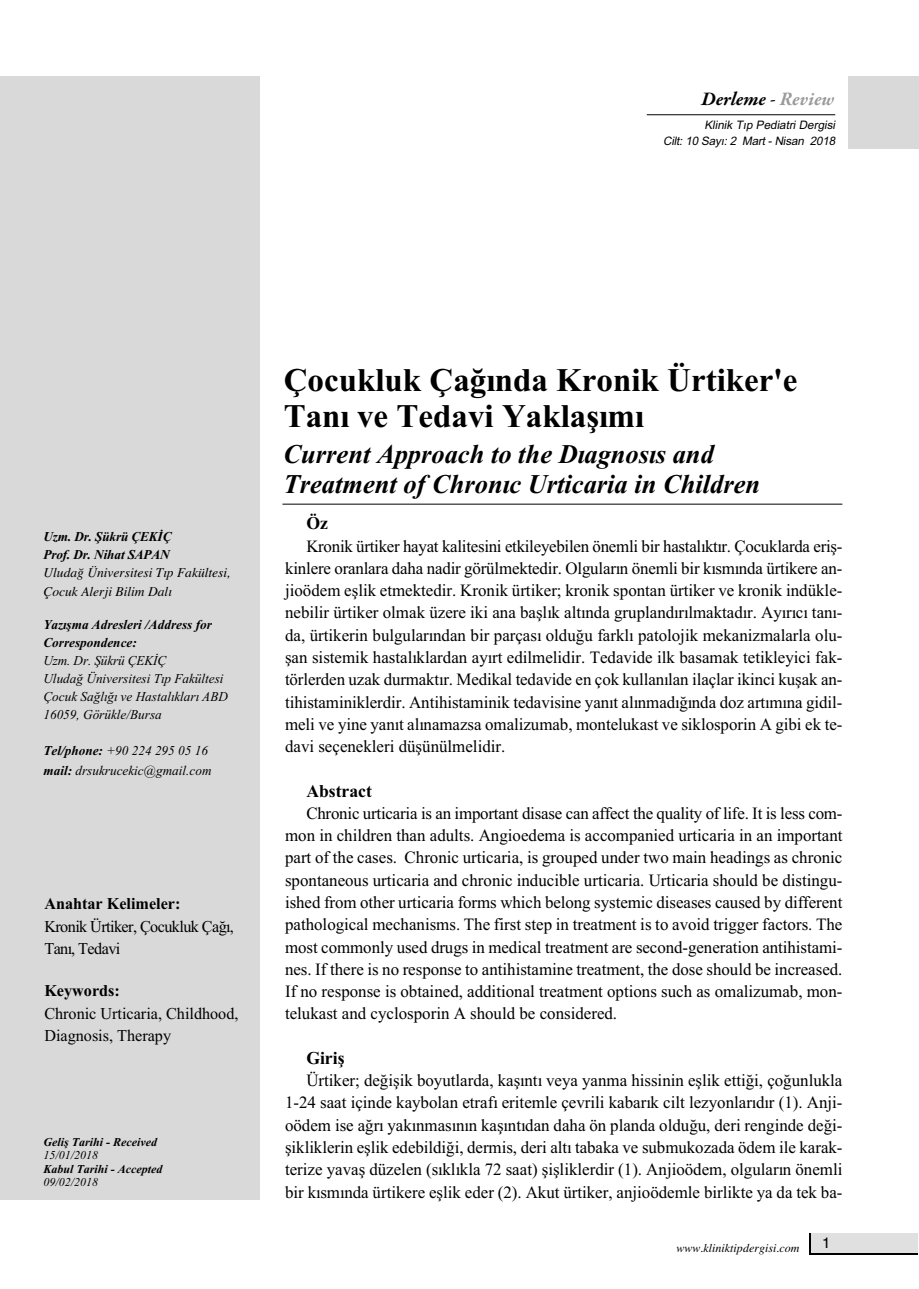
<style>
.page{position:relative;width:919px;height:1289px;background:#fff}
.page>*{position:absolute;margin:0;border:0;box-sizing:border-box;transform-origin:0 0}
.t1{font:700 33px/36px "Times New Roman";color:#000}
.t2{font:italic 700 27px/30px "Times New Roman";color:#000}
.t3{font:italic 700 19.5px "Garamond Premr Pro";color:#000}
.t4{font:700 18px "Times New Roman";color:#000}
.t5{font:17.25px/22.2px "Times New Roman";color:#000;text-align:justify}
.t6{font:16.5px/22.5px "Times New Roman";color:#000}
.t7{font:16.5px/22.5px "Times New Roman";letter-spacing:-.035em;color:#000}
.t8{font:700 16.5px "Times New Roman";color:#000}
.t9{font:15px "Helvetica";color:#000}
.t10{font:italic 13.5px/18px "Times New Roman";color:#000}
.t11{font:italic 700 13.5px/18px "Times New Roman";color:#000}
.t12{font:italic 13.5px/19px "Times";color:#000}
.t13{font:italic 700 12px "Times New Roman";color:#000}
.t14{font:italic 12px "Times";color:#000}
.t15{font:italic 12px "Times New Roman";color:#000}
.t16{font:11.7px/15.8px "Arial T Italic";color:#000;text-align:right}
.s1{font-weight:400}
.s2{color:#999}
.s3{font-weight:700}
</style>
<div class="page">
<div style="left:0;top:77px;width:260px;height:1122px;background:#d9d9d9"></div>
<div style="left:848px;top:77px;width:70px;height:72px;background:#d9d9d9"></div>
<hr style="left:282px;top:504px;width:560px;height:1px;background:#000">
<hr style="left:646px;top:114px;width:189px;height:1px;background:#000">
<svg style="left:809px;top:1233px;width:108px;height:21px"></svg>
<div style="left:811px;top:1233px;width:106px;height:19px;background:#e0e0e0"></div>
<p class="t3" style="left:701px;top:87px;width:134px">Derleme <span class="s1">-</span> <span class="s2">Review</span></p>
<p class="t16" style="left:663px;top:118px;width:173px">Klinik Tıp Pediatri Dergisi<br>Cilt: 10 Sayı: 2 Mart - Nisan 2018</p>
<p class="t11" style="left:43px;top:528px;width:129px">Uzm. Dr. Şükrü ÇEKİÇ<br>Prof. Dr. Nihat SAPAN</p>
<p class="t12" style="left:43px;top:564px;width:189px">Uludağ Üniversitesi Tıp Fakültesi,<br>Çocuk Alerji Bilim Dalı</p>
<p class="t11" style="left:43px;top:617px;width:170px">Yazışma Adresleri /Address for<br>Correspondence:</p>
<p class="t10" style="left:43px;top:653px;width:186px">Uzm. Dr. Şükrü ÇEKİÇ<br>Uludağ Üniversitesi Tıp Fakültesi<br>Çocuk Sağlığı ve Hastalıkları ABD<br>16059, Görükle/Bursa</p>
<p class="t10" style="left:43px;top:742px;width:170px;line-height:19px"><span class="s3">Tel/phone:</span> +90 224 295 05 16 <span class="s3">mail:</span> drsukrucekic@gmail.com</p>
<p class="t8" style="left:44px;top:898px;width:138px">Anahtar Kelimeler:</p>
<p class="t7" style="left:44px;top:916px;width:191px">Kronik Ürtiker, Çocukluk Çağı,<br>Tanı, Tedavi</p>
<p class="t8" style="left:44px;top:985px;width:77px">Keywords:</p>
<p class="t6" style="left:44px;top:1003px;width:196px">Chronic Urticaria, Childhood,<br>Diagnosis, Therapy</p>
<p class="t13" style="left:43px;top:1137px;width:115px">Geliş Tarihi - Received</p>
<p class="t15" style="left:43px;top:1150px;width:56px">15/01/2018</p>
<p class="t13" style="left:43px;top:1164px;width:121px">Kabul Tarihi - Accepted</p>
<p class="t15" style="left:43px;top:1177px;width:56px">09/02/2018</p>
<h1 class="t1" style="left:284px;top:365px;width:515px">Çocukluk Çağında Kronik Ürtiker'e<br>Tanı ve Tedavi Yaklaşımı</h1>
<h2 class="t2" style="left:283px;top:441px;width:478px">Current Approach to the Dıagnosıs and<br>Treatment of Chronıc Urticaria in Children</h2>
<p class="t4" style="left:306px;top:517px;width:23px">Öz</p>
<p class="t5" style="left:285px;top:536px;width:559px;text-indent:21px">Kronik ürtiker hayat kalitesini etkileyebilen önemli bir hastalıktır. Çocuklarda eriş&shy;kinlere oranlara daha nadir görülmektedir. Olguların önemli bir kısmında ürtikere an&shy;jioödem eşlik etmektedir. Kronik ürtiker; kronik spontan ürtiker ve kronik indükle&shy;nebilir ürtiker olmak üzere iki ana başlık altında gruplandırılmaktadır. Ayırıcı tanı&shy;da, ürtikerin bulgularından bir parçası olduğu farklı patolojik mekanizmalarla olu&shy;şan sistemik hastalıklardan ayırt edilmelidir. Tedavide ilk basamak tetikleyici fak&shy;törlerden uzak durmaktır. Medikal tedavide en çok kullanılan ilaçlar ikinci kuşak an&shy;tihistaminiklerdir. Antihistaminik tedavisine yanıt alınmadığında doz artımına gidil&shy;meli ve yine yanıt alınamazsa omalizumab, montelukast ve siklosporin A gibi ek te&shy;davi seçenekleri düşünülmelidir.</p>
<p class="t4" style="left:306px;top:784px;width:67px">Abstract</p>
<p class="t5" style="left:285px;top:803px;width:559px;text-indent:21px">Chronic urticaria is an important disase can affect the quality of life. It is less com&shy;mon in children than adults. Angioedema is accompanied urticaria in an important part of the cases. Chronic urticaria, is grouped under two main headings as chronic spontaneous urticaria and chronic inducible urticaria. Urticaria should be distingu&shy;ished from other urticaria forms which belong systemic diseases caused by different pathological mechanisms. The first step in treatment is to avoid trigger factors. The most commonly used drugs in medical treatment are second-generation antihistami&shy;nes. If there is no response to antihistamine treatment, the dose should be increased.<br>If no response is obtained, additional treatment options such as omalizumab, mon&shy;telukast and cyclosporin A should be considered.</p>
<p class="t4" style="left:306px;top:1051px;width:40px">Giriş</p>
<p class="t5" style="left:285px;top:1070px;width:559px;text-indent:21px">Ürtiker; değişik boyutlarda, kaşıntı veya yanma hissinin eşlik ettiği, çoğunlukla 1-24 saat içinde kaybolan etrafı eritemle çevrili kabarık cilt lezyonlarıdır (1). Anji&shy;oödem ise ağrı yakınmasının kaşıntıdan daha ön planda olduğu, deri renginde deği&shy;şikliklerin eşlik edebildiği, dermis, deri altı tabaka ve submukozada ödem ile karak&shy;terize yavaş düzelen (sıklıkla 72 saat) şişliklerdir (1). Anjioödem, olguların önemli bir kısmında ürtikere eşlik eder (2). Akut ürtiker, anjioödemle birlikte ya da tek ba-</p>
<p class="t14" style="left:676px;top:1243px;width:124px">www.kliniktipdergisi.com</p>
<p class="t9" style="left:821px;top:1236px;width:10px">1</p>
</div>
